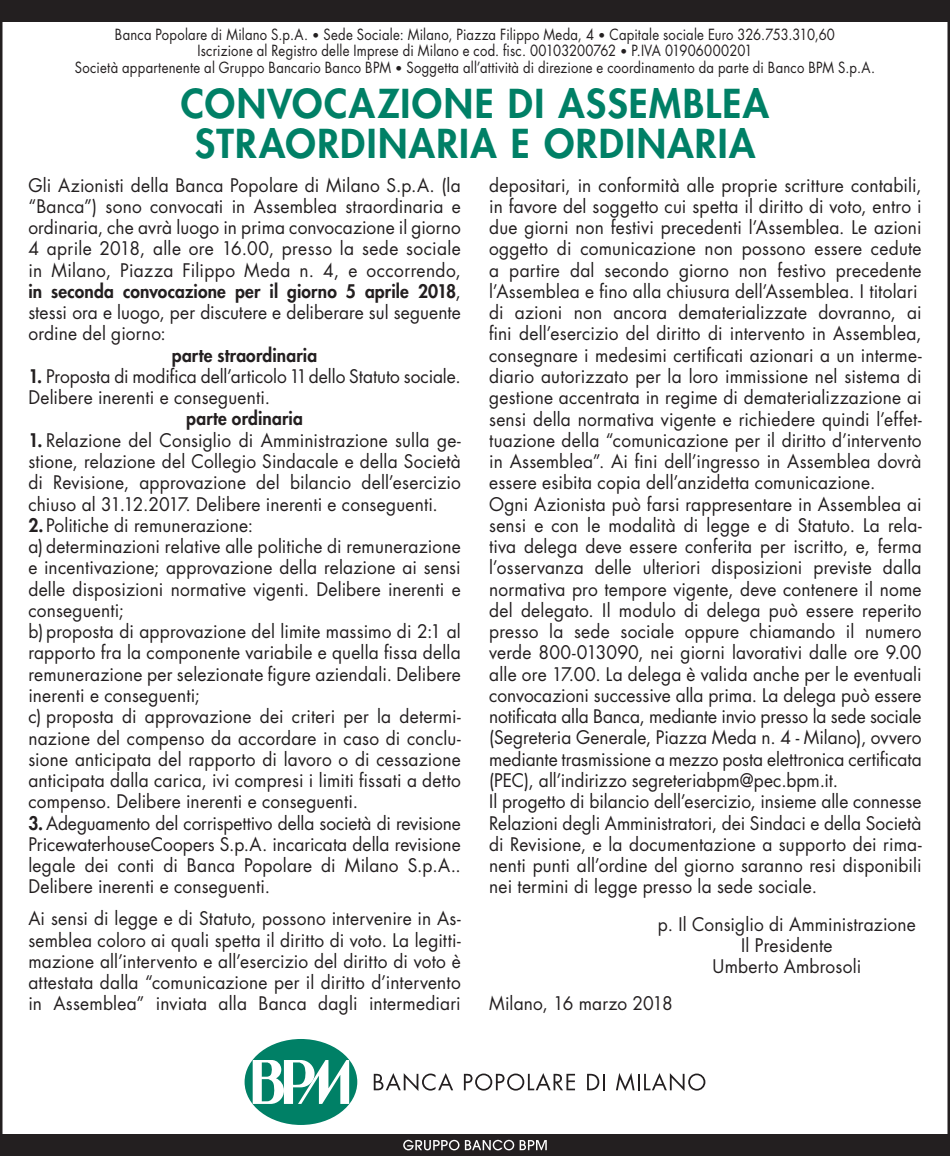
<style>
.page{position:relative;width:950px;height:1156px;background:#fff}
.page>*{position:absolute;margin:0;border:0;box-sizing:border-box;transform-origin:0 0}
.t1{font:800 38.75px/40px "Futura";letter-spacing:.035em;color:#008066;text-align:center}
.t2{font:18.25px/21.2px "Futura";letter-spacing:.01em;color:#231f20;text-align:justify;scale:.95 1}
.t3{font:800 18.25px "Futura";letter-spacing:.01em;color:#231f20;scale:.95 1}
.t4{font:15px/16.2px "Futura";letter-spacing:.015em;color:#231f20;text-align:center;scale:.87 1}
.s1{font-size:12.5px}
.s2{font-weight:800}
</style>
<div class="page">
<div style="left:0;top:0;width:950px;height:21px;background:#231f20"></div>
<div style="left:0;top:1134px;width:950px;height:21px;background:#231f20"></div>
<div style="left:244px;top:1038px;width:113px;height:86px;background:#008066;border-radius:50%"></div>
<svg style="left:253px;top:1059px;width:96px;height:44px"></svg>
<svg style="left:374px;top:1073px;width:79px;height:17px"></svg>
<svg style="left:464px;top:1073px;width:111px;height:17px"></svg>
<svg style="left:587px;top:1073px;width:18px;height:16px"></svg>
<svg style="left:616px;top:1073px;width:89px;height:17px"></svg>
<svg style="left:403px;top:1139px;width:144px;height:11px"></svg>
<p class="t4" style="left:75px;top:26px;width:921px">Banca Popolare di Milano S.p.A. <span class="s1">•</span> Sede Sociale: Milano, Piazza Filippo Meda, 4 <span class="s1">•</span> Capitale sociale Euro 326.753.310,60<br>Iscrizione al Registro delle Imprese di Milano e cod. fisc. 00103200762 <span class="s1">•</span> P.IVA 01906000201<br>Società appartenente al Gruppo Bancario Banco BPM <span class="s1">•</span> Soggetta all’attività di direzione e coordinamento da parte di Banco BPM S.p.A.</p>
<h1 class="t1" style="left:181px;top:83px;width:589px">CONVOCAZIONE DI ASSEMBLEA<br>STRAORDINARIA E ORDINARIA</h1>
<p class="t2" style="left:28px;top:174px;width:457px">Gli Azionisti della Banca Popolare di Milano S.p.A. (la “Banca”) sono convocati in Assemblea straordinaria e ordinaria, che avrà luogo in prima convocazione il giorno 4 aprile 2018, alle ore 16.00, presso la sede sociale in Milano, Piazza Filippo Meda n. 4, e occorrendo, <span class="s2">in seconda convocazione per il giorno 5 aprile 2018</span>, stessi ora e luogo, per discutere e deliberare sul seguente ordine del giorno:</p>
<p class="t3" style="left:172px;top:342px;width:154px">parte straordinaria</p>
<p class="t2" style="left:28px;top:365px;width:457px"><span class="s2">1.</span> Proposta di modifica dell’articolo 11 dello Statuto sociale.<br>Delibere inerenti e conseguenti.</p>
<p class="t3" style="left:186px;top:406px;width:124px">parte ordinaria</p>
<p class="t2" style="left:28px;top:429px;width:457px"><span class="s2">1.</span> Relazione del Consiglio di Amministrazione sulla ge&shy;stione, relazione del Collegio Sindacale e della Società di Revisione, approvazione del bilancio dell’esercizio chiuso al 31.12.2017. Delibere inerenti e conseguenti.</p>
<p class="t2" style="left:28px;top:514px;width:457px;text-align:left"><span class="s2">2.</span> Politiche di remunerazione:<br>a) determinazioni relative alle politiche di remunerazione e incentivazione; approvazione della relazione ai sensi delle disposizioni normative vigenti. Delibere inerenti e conseguenti;<br>b) proposta di approvazione del limite massimo di 2:1 al rapporto fra la componente variabile e quella fissa della remunerazione per selezionate figure aziendali. Delibere inerenti e conseguenti;<br>c) proposta di approvazione dei criteri per la determi&shy;nazione del compenso da accordare in caso di conclu&shy;sione anticipata del rapporto di lavoro o di cessazione anticipata dalla carica, ivi compresi i limiti fissati a detto compenso. Delibere inerenti e conseguenti.</p>
<p class="t2" style="left:28px;top:811px;width:457px"><span class="s2">3.</span> Adeguamento del corrispettivo della società di revisione PricewaterhouseCoopers S.p.A. incaricata della revisione legale dei conti di Banca Popolare di Milano S.p.A..<br>Delibere inerenti e conseguenti.</p>
<p class="t2" style="left:28px;top:907px;width:457px">Ai sensi di legge e di Statuto, possono intervenire in As&shy;semblea coloro ai quali spetta il diritto di voto. La legitti&shy;mazione all’intervento e all’esercizio del diritto di voto è attestata dalla “comunicazione per il diritto d’intervento in Assemblea” inviata alla Banca dagli intermediari</p>
<p class="t2" style="left:489px;top:174px;width:457px;text-align:left">depositari, in conformità alle proprie scritture contabili, in favore del soggetto cui spetta il diritto di voto, entro i due giorni non festivi precedenti l’Assemblea. Le azioni oggetto di comunicazione non possono essere cedute a partire dal secondo giorno non festivo precedente l’Assemblea e fino alla chiusura dell’Assemblea. I titolari di azioni non ancora dematerializzate dovranno, ai fini dell’esercizio del diritto di intervento in Assemblea, consegnare i medesimi certificati azionari a un interme&shy;diario autorizzato per la loro immissione nel sistema di gestione accentrata in regime di dematerializzazione ai sensi della normativa vigente e richiedere quindi l’effet&shy;tuazione della “comunicazione per il diritto d’intervento in Assemblea”. Ai fini dell’ingresso in Assemblea dovrà essere esibita copia dell’anzidetta comunicazione.<br>Ogni Azionista può farsi rappresentare in Assemblea ai sensi e con le modalità di legge e di Statuto. La rela&shy;tiva delega deve essere conferita per iscritto, e, ferma l’osservanza delle ulteriori disposizioni previste dalla normativa pro tempore vigente, deve contenere il nome del delegato. Il modulo di delega può essere reperito presso la sede sociale oppure chiamando il numero verde 800-013090, nei giorni lavorativi dalle ore 9.00 alle ore 17.00. La delega è valida anche per le eventuali convocazioni successive alla prima. La delega può essere notificata alla Banca, mediante invio presso la sede sociale (Segreteria Generale, Piazza Meda n. 4 - Milano), ovvero mediante trasmissione a mezzo posta elettronica certificata (PEC), all’indirizzo segreteriabpm@pec.bpm.it.<br>Il progetto di bilancio dell’esercizio, insieme alle connesse Relazioni degli Amministratori, dei Sindaci e della Società di Revisione, e la documentazione a supporto dei rima&shy;nenti punti all’ordine del giorno saranno resi disponibili nei termini di legge presso la sede sociale.</p>
<p class="t2" style="left:658px;top:912px;width:273px;text-align:center">p. Il Consiglio di Amministrazione<br>Il Presidente<br>Umberto Ambrosoli</p>
<p class="t2" style="left:489px;top:992px;width:195px">Milano, 16 marzo 2018</p>
</div>
